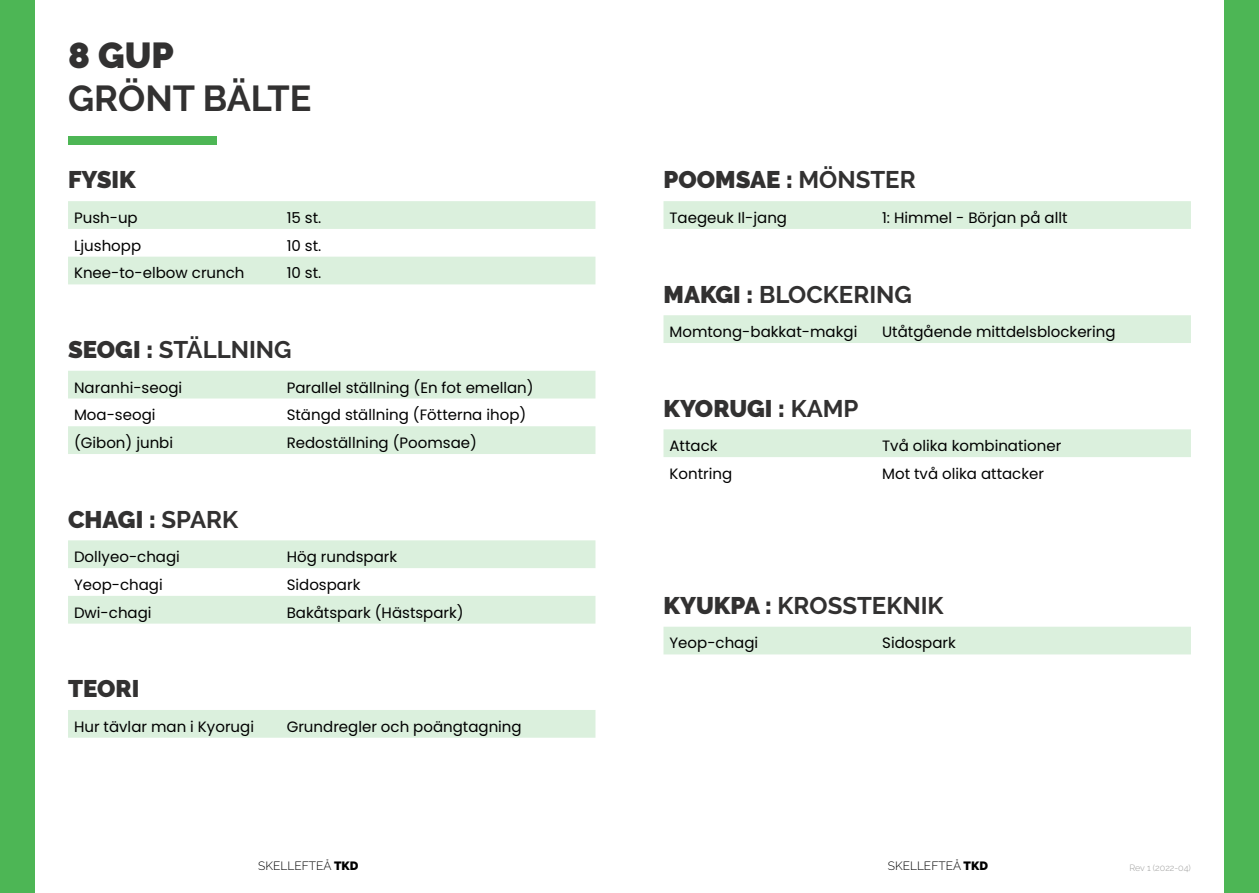
<style>
.page{position:relative;width:1259px;height:893px;background:#fff}
.page>*{position:absolute;margin:0;border:0;box-sizing:border-box;transform-origin:0 0}
.t1{font:700 36px "Raleway";color:#323131}
.t2{font:900 36px "Raleway";color:#323131}
.t3{font:700 24px "Raleway";color:#323131}
.t4{font:900 24px "Raleway";color:#323131}
.t5{font:15px "Poppins";color:#000}
.t6{font:300 12px "Raleway";color:#000}
.t7{font:300 9px "Raleway";color:#9d9d9c}
.s1{font-weight:900}
.s2{font-weight:700}
</style>
<div class="page">
<div style="left:0;top:0;width:34px;height:893px;background:#4db655"></div>
<div style="left:1225px;top:0;width:34px;height:893px;background:#4db655"></div>
<div style="left:68px;top:136px;width:149px;height:9px;background:#4db655"></div>
<svg style="left:68px;top:540px;width:527px;height:84px"></svg>
<svg style="left:68px;top:371px;width:527px;height:83px"></svg>
<svg style="left:68px;top:201px;width:527px;height:83px"></svg>
<div style="left:663px;top:201px;width:528px;height:28px;background:#dbf0dd"></div>
<div style="left:663px;top:627px;width:528px;height:27px;background:#dbf0dd"></div>
<div style="left:663px;top:315px;width:528px;height:28px;background:#dbf0dd"></div>
<div style="left:663px;top:429px;width:528px;height:28px;background:#dbf0dd"></div>
<div style="left:68px;top:710px;width:527px;height:28px;background:#dbf0dd"></div>
<h1 class="t2" style="left:68px;top:34px;width:107px">8 GUP</h1>
<h1 class="t1" style="left:68px;top:78px;width:245px">GRÖNT BÄLTE</h1>
<h2 class="t4" style="left:68px;top:166px;width:69px">FYSIK</h2>
<p class="t5" style="left:74px;top:209px;width:65px">Push-up</p>
<p class="t5" style="left:287px;top:209px;width:36px">15 st.</p>
<p class="t5" style="left:74px;top:237px;width:69px">Ljushopp</p>
<p class="t5" style="left:287px;top:237px;width:36px">10 st.</p>
<p class="t5" style="left:74px;top:264px;width:172px">Knee-to-elbow crunch</p>
<p class="t5" style="left:287px;top:264px;width:36px">10 st.</p>
<h2 class="t3" style="left:68px;top:336px;width:225px"><span class="s1">SEOGI :</span> STÄLLNING</h2>
<p class="t5" style="left:74px;top:379px;width:110px">Naranhi-seogi</p>
<p class="t5" style="left:287px;top:379px;width:248px">Parallel ställning (En fot emellan)</p>
<p class="t5" style="left:74px;top:406px;width:83px">Moa-seogi</p>
<p class="t5" style="left:287px;top:406px;width:241px">Stängd ställning (Fötterna ihop)</p>
<p class="t5" style="left:74px;top:434px;width:101px">(Gibon) junbi</p>
<p class="t5" style="left:287px;top:434px;width:192px">Redoställning (Poomsae)</p>
<h2 class="t4" style="left:68px;top:505px;width:172px">CHAGI : <span class="s2">SPARK</span></h2>
<p class="t5" style="left:74px;top:548px;width:107px">Dollyeo-chagi</p>
<p class="t5" style="left:287px;top:548px;width:112px">Hög rundspark</p>
<p class="t5" style="left:74px;top:576px;width:90px">Yeop-chagi</p>
<p class="t5" style="left:287px;top:576px;width:75px">Sidospark</p>
<p class="t5" style="left:74px;top:604px;width:79px">Dwi-chagi</p>
<p class="t5" style="left:287px;top:604px;width:178px">Bakåtspark (Hästspark)</p>
<h2 class="t4" style="left:68px;top:675px;width:73px">TEORI</h2>
<p class="t5" style="left:74px;top:718px;width:181px">Hur tävlar man i Kyorugi</p>
<p class="t5" style="left:287px;top:718px;width:236px">Grundregler och poängtagning</p>
<h2 class="t4" style="left:663px;top:166px;width:254px">POOMSAE : <span class="s2">MÖNSTER</span></h2>
<p class="t5" style="left:669px;top:209px;width:119px">Taegeuk Il-jang</p>
<p class="t5" style="left:882px;top:209px;width:187px">1: Himmel - Början på allt</p>
<h2 class="t3" style="left:663px;top:280px;width:250px"><span class="s1">MAKGI :</span> BLOCKERING</h2>
<p class="t5" style="left:669px;top:323px;width:189px">Momtong-bakkat-makgi</p>
<p class="t5" style="left:882px;top:323px;width:235px">Utåtgående mittdelsblockering</p>
<h2 class="t4" style="left:663px;top:394px;width:197px">KYORUGI : <span class="s2">KAMP</span></h2>
<p class="t5" style="left:669px;top:437px;width:50px">Attack</p>
<p class="t5" style="left:882px;top:437px;width:181px">Två olika kombinationer</p>
<p class="t5" style="left:669px;top:465px;width:64px">Kontring</p>
<p class="t5" style="left:882px;top:465px;width:163px">Mot två olika attacker</p>
<h2 class="t3" style="left:663px;top:592px;width:282px"><span class="s1">KYUKPA :</span> KROSSTEKNIK</h2>
<p class="t5" style="left:669px;top:634px;width:90px">Yeop-chagi</p>
<p class="t5" style="left:882px;top:634px;width:75px">Sidospark</p>
<p class="t6" style="left:258px;top:859px;width:102px">SKELLEFTEÅ <span class="s1">TKD</span></p>
<p class="t6" style="left:888px;top:859px;width:102px">SKELLEFTEÅ <span class="s1">TKD</span></p>
<p class="t7" style="left:1129px;top:862px;width:63px">Rev 1 (2022-04)</p>
</div>
